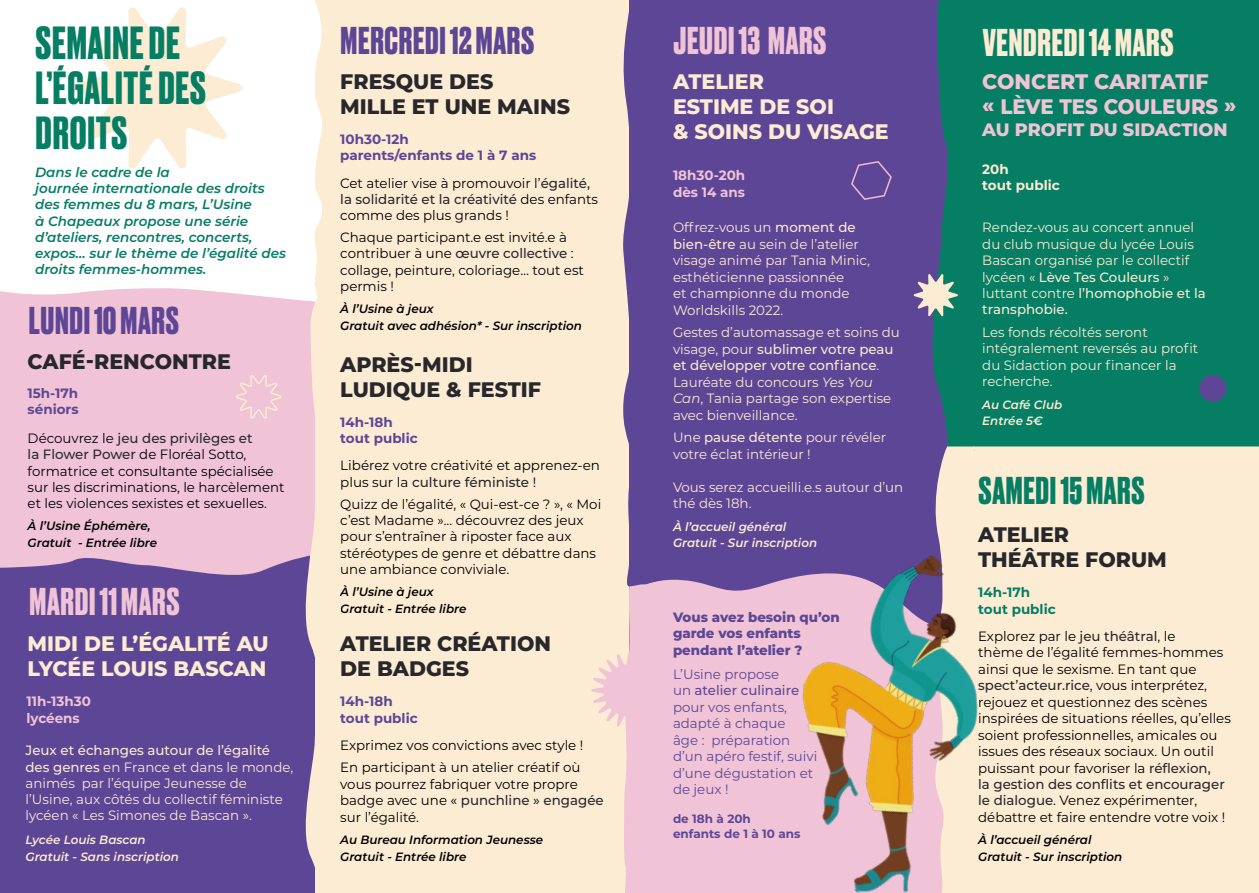
<style>
.page{position:relative;width:1259px;height:893px;background:#fff}
.page>*{position:absolute;margin:0;border:0;box-sizing:border-box;transform-origin:0 0}
.t1{font:700 43.65px/45px "Druk";letter-spacing:.02em;color:#067e64}
.t2{font:700 36.45px "Druk";letter-spacing:.02em;color:#5e4696}
.t3{font:700 36.45px "Druk";letter-spacing:.02em;color:#f0c4d6}
.t4{font:700 36.45px "Druk";letter-spacing:.02em;color:#fbecd3}
.t5{font:700 36.45px "Druk";letter-spacing:.02em;color:#067e64}
.t6{font:800 21px/25.2px "Montserrat";color:#27272c}
.t7{font:800 21px/25.2px "Montserrat";color:#fbecd3}
.t8{font:800 21px/25.2px "Montserrat";color:#f0c4d6}
.t9{font:800 18px "Montserrat";color:#f0c4d6}
.t10{font:13.5px/16.5px "Montserrat";color:#000}
.t11{font:13.5px/16.5px "Montserrat";color:#fbecd3}
.t12{font:italic 600 13.5px/16.2px "Montserrat";color:#067e64}
.t13{font:13.5px/16.5px "Montserrat";color:#5e4696}
.t14{font:700 13.5px/16.2px "Montserrat";color:#5e4696}
.t15{font:800 13.5px/16.5px "Montserrat";color:#5e4696}
.t16{font:700 13.5px/16.2px "Montserrat";color:#f0c4d6}
.t17{font:500 13.5px "Montserrat";color:#27272c}
.t18{font:700 13.5px/16.2px "Montserrat";color:#067e64}
.t19{font:700 13.5px/16.2px "Montserrat";color:#fbecd3}
.t20{font:italic 600 12px/16.5px "Montserrat";color:#000}
.t21{font:italic 600 12px/16.5px "Montserrat";color:#fbecd3}
.t22{font:700 12px/14.4px "Montserrat";color:#5e4696}
.s1{font-weight:500;color:#27272c}
.s2{font-weight:400;color:#000}
.s3{font-weight:500}
.s4{font-style:italic}
</style>
<div class="page">
<div style="left:947px;top:0;width:312px;height:474px;background:#067e64"></div>
<div style="left:315px;top:0;width:314px;height:893px;background:#fbecd3"></div>
<div style="left:1251px;top:446px;width:8px;height:447px;background:#fbecd3"></div>
<svg style="left:315px;top:2px;width:7px;height:265px"></svg>
<div style="left:624px;top:586px;width:103px;height:307px;background:#f0c4d6"></div>
<div style="left:623px;top:0;width:305px;height:586px;background:#5e4696"></div>
<div style="left:928px;top:446px;width:323px;height:447px;background:#fbecd3"></div>
<svg style="left:591px;top:652px;width:77px;height:77px"></svg>
<svg style="left:850px;top:160px;width:42px;height:41px"></svg>
<svg style="left:913px;top:0;width:65px;height:460px"></svg>
<div style="left:1199px;top:375px;width:27px;height:27px;background:#5e4696;border-radius:50%"></div>
<svg style="left:73px;top:7px;width:169px;height:162px"></svg>
<svg style="left:0;top:267px;width:318px;height:626px"></svg>
<img style="left:727px;top:532px;width:331px;height:361px">
<h1 class="t1" style="left:36px;top:18px;width:146px">SEMAINE DE</h1>
<h2 class="t2" style="left:341px;top:15px;width:195px">MERCREDI 12 MARS</h2>
<h1 class="t1" style="left:36px;top:63px;width:172px">L’ÉGALITÉ DES<br>DROITS</h1>
<h3 class="t6" style="left:340px;top:68px;width:231px">FRESQUE DES<br>MILLE ET UNE MAINS</h3>
<p class="t14" style="left:340px;top:131px;width:197px">10h30-12h<br>parents/enfants de 1 à 7 ans</p>
<p class="t12" style="left:35px;top:163px;width:252px">Dans le cadre de la<br>journée internationale des droits des femmes du 8 mars, L’Usine<br>à Chapeaux propose une série d’ateliers, rencontres, concerts, expos... sur le thème de l’égalité des droits femmes-hommes.</p>
<h2 class="t2" style="left:29px;top:296px;width:151px">LUNDI 10 MARS</h2>
<h3 class="t6" style="left:28px;top:348px;width:205px">CAFÉ-RENCONTRE</h3>
<p class="t10" style="left:340px;top:174px;width:259px">Cet atelier vise à promouvoir l’<span class="s1">égalité, la solidarité et la créativité</span> des enfants comme des plus grands !</p>
<p class="t10" style="left:340px;top:229px;width:245px">Chaque participant.e est invité.e à contribuer à une <span class="s1">œuvre collective</span> : collage, peinture, coloriage… tout est permis !</p>
<p class="t20" style="left:340px;top:300px;width:243px">À l’Usine à jeux<br>Gratuit avec adhésion* - Sur inscription</p>
<h3 class="t6" style="left:340px;top:351px;width:134px">APRÈS-MIDI</h3>
<p class="t14" style="left:28px;top:384px;width:52px">15h-17h</p>
<h3 class="t6" style="left:340px;top:376px;width:202px">LUDIQUE &amp; FESTIF</h3>
<p class="t14" style="left:28px;top:400px;width:52px">séniors</p>
<p class="t14" style="left:340px;top:413px;width:54px">14h-18h</p>
<p class="t17" style="left:28px;top:429px;width:226px"><span class="s2">Découvrez le</span> jeu des privilèges et</p>
<p class="t14" style="left:340px;top:430px;width:79px">tout public</p>
<p class="t10" style="left:28px;top:446px;width:258px"><span class="s1">la Flower Power</span> de Floréal Sotto, formatrice et consultante spécialisée sur les discriminations, le harcèlement et les violences sexistes et sexuelles.</p>
<p class="t20" style="left:28px;top:517px;width:131px">À l’Usine Éphémère,<br>Gratuit - Entrée libre</p>
<p class="t10" style="left:340px;top:457px;width:261px">Libérez votre créativité et apprenez-en plus sur la <span class="s1">culture féministe</span> !</p>
<p class="t10" style="left:340px;top:496px;width:262px">Quizz de l’égalité, « Qui-est-ce ? », « Moi c’est Madame »... découvrez des jeux pour s’entraîner à riposter face aux stéréotypes de genre et débattre dans une ambiance conviviale.</p>
<p class="t20" style="left:340px;top:583px;width:128px">À l’Usine à jeux<br>Gratuit - Entrée libre</p>
<h2 class="t3" style="left:30px;top:577px;width:151px">MARDI 11 MARS</h2>
<h3 class="t7" style="left:28px;top:630px;width:243px">MIDI DE L’ÉGALITÉ AU<br>LYCÉE LOUIS BASCAN</h3>
<p class="t16" style="left:26px;top:693px;width:66px">11h-13h30 lycéens</p>
<p class="t11" style="left:26px;top:742px;width:269px"><span class="s3">Jeux et échanges autour de l’égalité des genres</span> en France et dans le monde, animés par l’équipe Jeunesse de l’Usine, aux côtés du collectif féministe lycéen « Les Simones de Bascan ».</p>
<p class="t21" style="left:26px;top:831px;width:155px">Lycée Louis Bascan<br>Gratuit - Sans inscription</p>
<h3 class="t6" style="left:340px;top:630px;width:212px">ATELIER CRÉATION<br>DE BADGES</h3>
<p class="t14" style="left:340px;top:693px;width:79px">14h-18h tout public</p>
<p class="t10" style="left:340px;top:733px;width:245px;line-height:22.5px">Exprimez vos convictions avec style !<br>En participant à un atelier créatif où</p>
<p class="t10" style="left:340px;top:775px;width:265px">vous pourrez fabriquer votre propre badge avec une <span class="s1">« punchline » engagée </span>sur l’égalité.</p>
<p class="t20" style="left:340px;top:831px;width:204px">Au Bureau Information Jeunesse<br>Gratuit - Entrée libre</p>
<h2 class="t3" style="left:673px;top:15px;width:154px">JEUDI 13 MARS</h2>
<h3 class="t7" style="left:673px;top:68px;width:217px">ATELIER<br>ESTIME DE SOI<br>&amp; SOINS DU VISAGE</h3>
<p class="t16" style="left:673px;top:167px;width:74px">18h30-20h dès 14 ans</p>
<p class="t11" style="left:673px;top:218px;width:198px">Offrez-vous un <span class="s3">moment de bien-être</span> au sein de l’atelier visage animé par Tania Minic, esthéticienne passionnée<br>et championne du monde<br>Worldskills 2022.</p>
<p class="t11" style="left:673px;top:323px;width:228px">Gestes d’automassage et soins du visage, pour <span class="s3">sublimer votre peau et développer votre confiance</span>.<br>Lauréate du concours <span class="s4">Yes You<br>Can</span>, Tania partage son expertise avec bienveillance.</p>
<p class="t11" style="left:673px;top:428px;width:215px">Une <span class="s3">pause détente</span> pour révéler votre éclat intérieur !</p>
<p class="t11" style="left:673px;top:478px;width:232px">Vous serez accueilli.e.s autour d’un thé dès 18h.</p>
<p class="t21" style="left:673px;top:517px;width:146px">À l’accueil général<br>Gratuit - Sur inscription</p>
<p class="t15" style="left:673px;top:608px;width:168px">Vous avez besoin qu’on garde vos enfants pendant l’atelier ?</p>
<p class="t13" style="left:673px;top:665px;width:146px">L’Usine propose<br>un <span class="s3">atelier culinaire </span>pour vos enfants, adapté à chaque<br>âge : préparation d’un apéro festif, suivi d’une dégustation et de jeux !</p>
<p class="t22" style="left:673px;top:811px;width:129px">de 18h à 20h enfants de 1 à 10 ans</p>
<h2 class="t4" style="left:982px;top:18px;width:192px">VENDREDI 14 MARS</h2>
<h3 class="t8" style="left:982px;top:68px;width:256px">CONCERT CARITATIF<br>« LÈVE TES COULEURS »</h3>
<h3 class="t9" style="left:982px;top:116px;width:247px">AU PROFIT DU SIDACTION</h3>
<p class="t19" style="left:982px;top:161px;width:79px">20h<br>tout public</p>
<p class="t11" style="left:982px;top:218px;width:225px">Rendez-vous au concert annuel du club musique du lycée Louis<br>Bascan organisé par le collectif lycéen « <span class="s3">Lève Tes Couleurs</span> » luttant contre <span class="s3">l’homophobie et la transphobie.</span></p>
<p class="t11" style="left:982px;top:323px;width:217px">Les fonds récoltés seront intégralement reversés au profit du Sidaction pour financer la recherche.</p>
<p class="t21" style="left:982px;top:396px;width:81px">Au Café Club<br>Entrée 5€</p>
<h2 class="t5" style="left:978px;top:465px;width:167px">SAMEDI 15 MARS</h2>
<h3 class="t6" style="left:978px;top:521px;width:190px">ATELIER<br>THÉÂTRE FORUM</h3>
<p class="t18" style="left:978px;top:584px;width:79px">14h-17h tout public</p>
<p class="t10" style="left:978px;top:627px;width:254px">Explorez par le <span class="s1">jeu théâtral</span>, le<br>thème de l’égalité femmes-hommes ainsi que le sexisme. En tant que <span class="s1">spect’acteur.rice</span>, vous interprétez, rejouez et questionnez des scènes inspirées de situations réelles, qu’elles soient professionnelles, amicales ou issues des réseaux sociaux. Un outil puissant pour favoriser la <span class="s1">réflexion,<br>la gestion des conflits et encourager le dialogue</span>. Venez expérimenter, débattre et faire entendre votre voix !</p>
<p class="t20" style="left:978px;top:831px;width:146px">À l’accueil général<br>Gratuit - Sur inscription</p>
</div>
